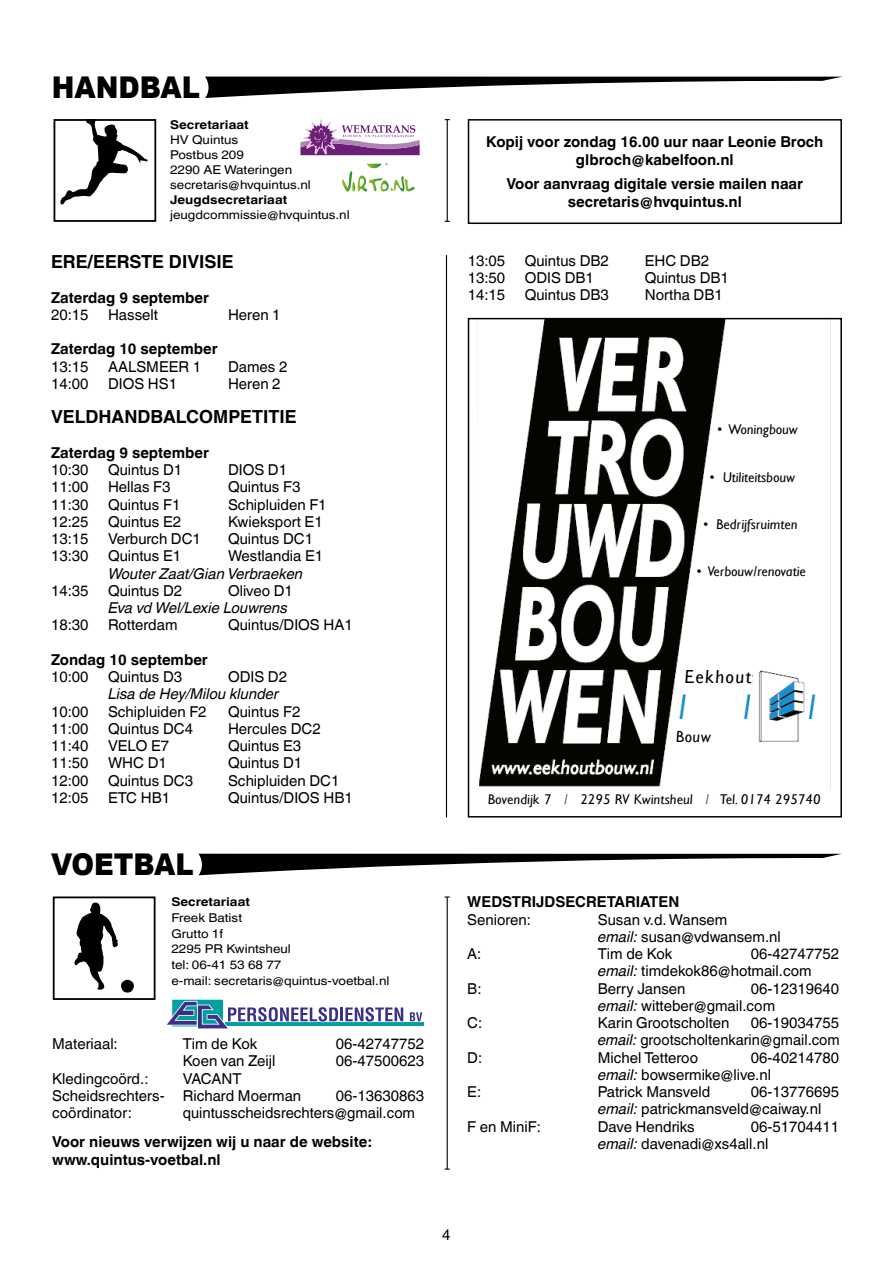
<style>
.page{position:relative;width:893px;height:1263px;background:#fff}
.page>*{position:absolute;margin:0;border:0;box-sizing:border-box;transform-origin:0 0}
.t1{font:112.8px "Sportstfb";color:#000}
.t2{font:900 30px "Arial";color:#000;scale:.91 1}
.t3{font:italic 18.9px "Gill Sans";color:#000}
.t4{font:700 18px "Helvetica World";color:#000}
.t5{font:italic 16.2px "Gill Sans";color:#000}
.t6{font:15px/17.2px "Helvetica World";color:#000}
.t7{font:700 15px/17.2px "Helvetica World";color:#000;text-align:center}
.t8{font:italic 15px "Helvetica World";color:#000}
.t9{font:italic 14.1px "Gill Sans";letter-spacing:.005em;color:#000}
.t10{font:12.15px/15.8px "Helvetica World";color:#000;scale:1.11 1}
.t11{font:700 12.15px "Helvetica World";color:#000;scale:1.11 1}
.s1{color:#575756}
.s2{font-style:italic}
</style>
<div class="page">
<hr style="left:447px;top:120px;width:1px;height:101px;background:#000">
<svg style="left:60px;top:122px;width:88px;height:83px"></svg>
<div style="left:54px;top:119px;width:102px;height:103px;border:2px solid #000"></div>
<div style="left:468px;top:119px;width:374px;height:105px;border:2px solid #000"></div>
<svg style="left:205px;top:76px;width:638px;height:22px"></svg>
<svg style="left:300px;top:119px;width:120px;height:36px"></svg>
<svg style="left:342px;top:164px;width:73px;height:28px"></svg>
<hr style="left:446px;top:255px;width:1px;height:562px;background:#000">
<hr style="left:447px;top:897px;width:1px;height:272px;background:#000">
<svg style="left:198px;top:854px;width:643px;height:21px"></svg>
<div style="left:53px;top:896px;width:103px;height:104px;border:2px solid #000"></div>
<svg style="left:167px;top:999px;width:256px;height:30px"></svg>
<svg style="left:477px;top:321px;width:354px;height:468px"></svg>
<div style="left:468px;top:318px;width:374px;height:499px;border:2px solid #000"></div>
<h2 class="t2" style="left:52px;top:66px;width:164px">HAN DBAL</h2>
<p class="t11" style="left:170px;top:117px;width:72px">Secretariaat</p>
<p class="t10" style="left:170px;top:132px;width:128px;line-height:15px">HV Quintus<br>Postbus 209<br>2290 AE Wateringen secretaris@hvquintus.nl</p>
<p class="t11" style="left:170px;top:192px;width:107px">Jeugdsecretariaat</p>
<p class="t10" style="left:170px;top:207px;width:163px">jeugdcommissie@hvquintus.nl</p>
<p class="t4" style="left:51px;top:251px;width:13px">ERE</p>
<p class="t4" style="left:88px;top:251px;width:19px">/EER</p>
<p class="t4" style="left:130px;top:251px;width:104px">STE DIVISIE</p>
<p class="t7" style="left:51px;top:289px;width:160px">Zaterdag 9 september</p>
<p class="t6" style="left:51px;top:306px;width:39px">20:15</p>
<p class="t6" style="left:108px;top:306px;width:51px">Hasselt</p>
<p class="t6" style="left:228px;top:306px;width:54px">Heren 1</p>
<p class="t7" style="left:51px;top:340px;width:168px">Zaterdag 10 september</p>
<p class="t6" style="left:51px;top:358px;width:39px">13:15</p>
<p class="t6" style="left:108px;top:358px;width:95px">AALSMEER 1</p>
<p class="t6" style="left:228px;top:358px;width:61px">Dames 2</p>
<p class="t6" style="left:51px;top:375px;width:39px">14:00</p>
<p class="t6" style="left:108px;top:375px;width:71px">DIOS HS1</p>
<p class="t6" style="left:228px;top:375px;width:54px">Heren 2</p>
<p class="t4" style="left:51px;top:407px;width:14px">VELDHA</p>
<p class="t4" style="left:124px;top:407px;width:27px">NDBALCOM</p>
<p class="t4" style="left:228px;top:407px;width:68px">PETITIE</p>
<p class="t7" style="left:51px;top:444px;width:160px">Zaterdag 9 september</p>
<p class="t6" style="left:51px;top:461px;width:39px">10:30</p>
<p class="t6" style="left:108px;top:461px;width:76px">Quintus D1</p>
<p class="t6" style="left:228px;top:461px;width:61px">DIOS D1</p>
<p class="t6" style="left:51px;top:478px;width:39px">11:00</p>
<p class="t6" style="left:108px;top:478px;width:64px">Hellas F3</p>
<p class="t6" style="left:228px;top:478px;width:74px">Quintus F3</p>
<p class="t6" style="left:51px;top:496px;width:39px">11:30</p>
<p class="t6" style="left:108px;top:496px;width:74px">Quintus F1</p>
<p class="t6" style="left:228px;top:496px;width:100px">Schipluiden F1</p>
<p class="t6" style="left:51px;top:513px;width:39px">12:25</p>
<p class="t6" style="left:108px;top:513px;width:75px">Quintus E2</p>
<p class="t6" style="left:228px;top:513px;width:96px">Kwieksport E1</p>
<p class="t6" style="left:51px;top:530px;width:39px">13:15</p>
<p class="t6" style="left:108px;top:530px;width:94px">Verburch DC1</p>
<p class="t6" style="left:228px;top:530px;width:86px">Quintus DC1</p>
<p class="t6" style="left:51px;top:547px;width:39px">13:30</p>
<p class="t6" style="left:108px;top:547px;width:75px">Quintus E1</p>
<p class="t6" style="left:228px;top:547px;width:97px">Westlandia E1</p>
<p class="t8" style="left:108px;top:565px;width:196px">Wouter Zaat/Gian Verbraeken</p>
<p class="t6" style="left:51px;top:582px;width:39px">14:35</p>
<p class="t6" style="left:108px;top:582px;width:76px">Quintus D2</p>
<p class="t6" style="left:228px;top:582px;width:66px">Oliveo D1</p>
<p class="t8" style="left:108px;top:599px;width:181px">Eva vd Wel/Lexie Louwrens</p>
<p class="t6" style="left:51px;top:616px;width:39px">18:30</p>
<p class="t6" style="left:108px;top:616px;width:71px">Rotterdam</p>
<p class="t6" style="left:228px;top:616px;width:126px">Quintus/DIOS HA1</p>
<p class="t7" style="left:51px;top:651px;width:158px">Zondag 10 september</p>
<p class="t6" style="left:51px;top:668px;width:39px">10:00</p>
<p class="t6" style="left:108px;top:668px;width:76px">Quintus D3</p>
<p class="t6" style="left:228px;top:668px;width:61px">ODIS D2</p>
<p class="t8" style="left:108px;top:685px;width:172px">Lisa de Hey/Milou klunder</p>
<p class="t6" style="left:51px;top:703px;width:39px">10:00</p>
<p class="t6" style="left:108px;top:703px;width:100px">Schipluiden F2</p>
<p class="t6" style="left:228px;top:703px;width:74px">Quintus F2</p>
<p class="t6" style="left:51px;top:720px;width:39px">11:00</p>
<p class="t6" style="left:108px;top:720px;width:86px">Quintus DC4</p>
<p class="t6" style="left:228px;top:720px;width:94px">Hercules DC2</p>
<p class="t6" style="left:51px;top:737px;width:39px">11:40</p>
<p class="t6" style="left:108px;top:737px;width:63px">VELO E7</p>
<p class="t6" style="left:228px;top:737px;width:75px">Quintus E3</p>
<p class="t6" style="left:51px;top:754px;width:39px">11:50</p>
<p class="t6" style="left:108px;top:754px;width:60px">WHC D1</p>
<p class="t6" style="left:228px;top:754px;width:76px">Quintus D1</p>
<p class="t6" style="left:51px;top:772px;width:39px">12:00</p>
<p class="t6" style="left:108px;top:772px;width:86px">Quintus DC3</p>
<p class="t6" style="left:228px;top:772px;width:113px">Schipluiden DC1</p>
<p class="t6" style="left:51px;top:789px;width:39px">12:05</p>
<p class="t6" style="left:108px;top:789px;width:64px">ETC HB1</p>
<p class="t6" style="left:228px;top:789px;width:126px">Quintus/DIOS HB1</p>
<h2 class="t2" style="left:51px;top:843px;width:158px">VO ETBAL</h2>
<h1 class="t1" style="left:74px;top:896px;width:64px">_</h1>
<p class="t11" style="left:171px;top:895px;width:72px">Secretariaat</p>
<p class="t10" style="left:171px;top:910px;width:198px">Freek Batist<br>Grutto 1f<br>2295 PR Kwintsheul<br>tel: 06-41 53 68 77<br>e-mail: secretaris@quintus-voetbal.nl</p>
<p class="t6" style="left:52px;top:1035px;width:67px">Materiaal:</p>
<p class="t6" style="left:183px;top:1035px;width:76px">Tim de Kok</p>
<p class="t6" style="left:336px;top:1035px;width:90px">06-42747752</p>
<p class="t6" style="left:183px;top:1053px;width:94px">Koen van Zeijl</p>
<p class="t6" style="left:336px;top:1053px;width:90px">06-47500623</p>
<p class="t6" style="left:52px;top:1070px;width:98px">Kledingcoörd.:</p>
<p class="t6" style="left:52px;top:1070px;width:250px;text-indent:130px">VACANT<br>Scheidsrechters- Richard Moerman</p>
<p class="t6" style="left:336px;top:1087px;width:90px">06-13630863</p>
<p class="t6" style="left:52px;top:1104px;width:81px">coördinator:</p>
<p class="t6" style="left:183px;top:1104px;width:234px">quintusscheidsrechters@gmail.com</p>
<p class="t7" style="left:52px;top:1134px;width:321px;text-align:left">Voor nieuws verwijzen wij u naar de website: www.quintus-voetbal.nl</p>
<p class="t7" style="left:486px;top:133px;width:339px">Kopij voor zondag 16.00 uur naar Leonie Broch glbroch@kabelfoon.nl</p>
<p class="t7" style="left:507px;top:175px;width:298px">Voor aanvraag digitale versie mailen naar secretaris@hvquintus.nl</p>
<p class="t6" style="left:468px;top:252px;width:39px">13:05</p>
<p class="t6" style="left:525px;top:252px;width:86px">Quintus DB2</p>
<p class="t6" style="left:645px;top:252px;width:66px">EHC DB2</p>
<p class="t6" style="left:468px;top:269px;width:39px">13:50</p>
<p class="t6" style="left:525px;top:269px;width:71px">ODIS DB1</p>
<p class="t6" style="left:645px;top:269px;width:86px">Quintus DB1</p>
<p class="t6" style="left:468px;top:287px;width:39px">14:15</p>
<p class="t6" style="left:525px;top:287px;width:86px">Quintus DB3</p>
<p class="t6" style="left:645px;top:287px;width:80px">Northa DB1</p>
<p class="t9" style="left:718px;top:421px;width:82px">• Woningbouw</p>
<p class="t9" style="left:710px;top:469px;width:87px">• Utiliteitsbouw</p>
<p class="t9" style="left:703px;top:516px;width:97px">• Bedrijfsruimten</p>
<p class="t9" style="left:697px;top:563px;width:112px">• Verbouw/renovatie</p>
<p class="t3" style="left:685px;top:666px;width:70px">Eekhout</p>
<p class="t5" style="left:676px;top:727px;width:36px">Bouw</p>
<p class="t9" style="left:488px;top:792px;width:335px">Bovendijk 7 <span class="s1">/</span> 2295 RV Kwintsheul <span class="s1">/</span> Tel. 0174 295740</p>
<p class="t7" style="left:467px;top:893px;width:109px">WEDSTRIJDSECRE</p>
<p class="t7" style="left:607px;top:893px;width:74px">TARIATEN</p>
<p class="t6" style="left:467px;top:911px;width:65px">Senioren:</p>
<p class="t6" style="left:598px;top:911px;width:184px">Susan v.d. Wansem<br><span class="s2">email:</span> susan@vdwansem.nl</p>
<p class="t6" style="left:467px;top:945px;width:16px">A:</p>
<p class="t6" style="left:598px;top:945px;width:76px">Tim de Kok</p>
<p class="t6" style="left:598px;top:945px;width:243px;text-indent:153px">06-42747752 <span class="s2">email:</span> timdekok86@hotmail.com</p>
<p class="t6" style="left:467px;top:980px;width:16px">B:</p>
<p class="t6" style="left:598px;top:980px;width:89px">Berry Jansen</p>
<p class="t6" style="left:598px;top:980px;width:243px;text-indent:153px">06-12319640 <span class="s2">email:</span> witteber@gmail.com</p>
<p class="t6" style="left:467px;top:1014px;width:17px">C:</p>
<p class="t6" style="left:598px;top:1014px;width:133px">Karin Grootscholten</p>
<p class="t6" style="left:598px;top:1014px;width:243px;text-align:right">06-19034755<br><span class="s2">email:</span> grootscholtenkarin@gmail.com</p>
<p class="t6" style="left:467px;top:1049px;width:16px">D:</p>
<p class="t6" style="left:598px;top:1049px;width:102px">Michel Tetteroo</p>
<p class="t6" style="left:598px;top:1049px;width:243px;text-indent:153px">06-40214780 <span class="s2">email:</span> bowsermike@live.nl</p>
<p class="t6" style="left:467px;top:1083px;width:15px">E:</p>
<p class="t6" style="left:598px;top:1083px;width:114px">Patrick Mansveld</p>
<p class="t6" style="left:598px;top:1083px;width:243px;text-indent:153px">06-13776695 <span class="s2">email:</span> patrickmansveld@caiway.nl</p>
<p class="t6" style="left:467px;top:1118px;width:75px">F en MiniF:</p>
<p class="t6" style="left:598px;top:1118px;width:98px">Dave Hendriks</p>
<p class="t6" style="left:598px;top:1118px;width:243px;text-indent:153px">06-51704411 <span class="s2">email:</span> davenadi@xs4all.nl</p>
<p class="t6" style="left:442px;top:1226px;width:10px">4</p>
</div>
